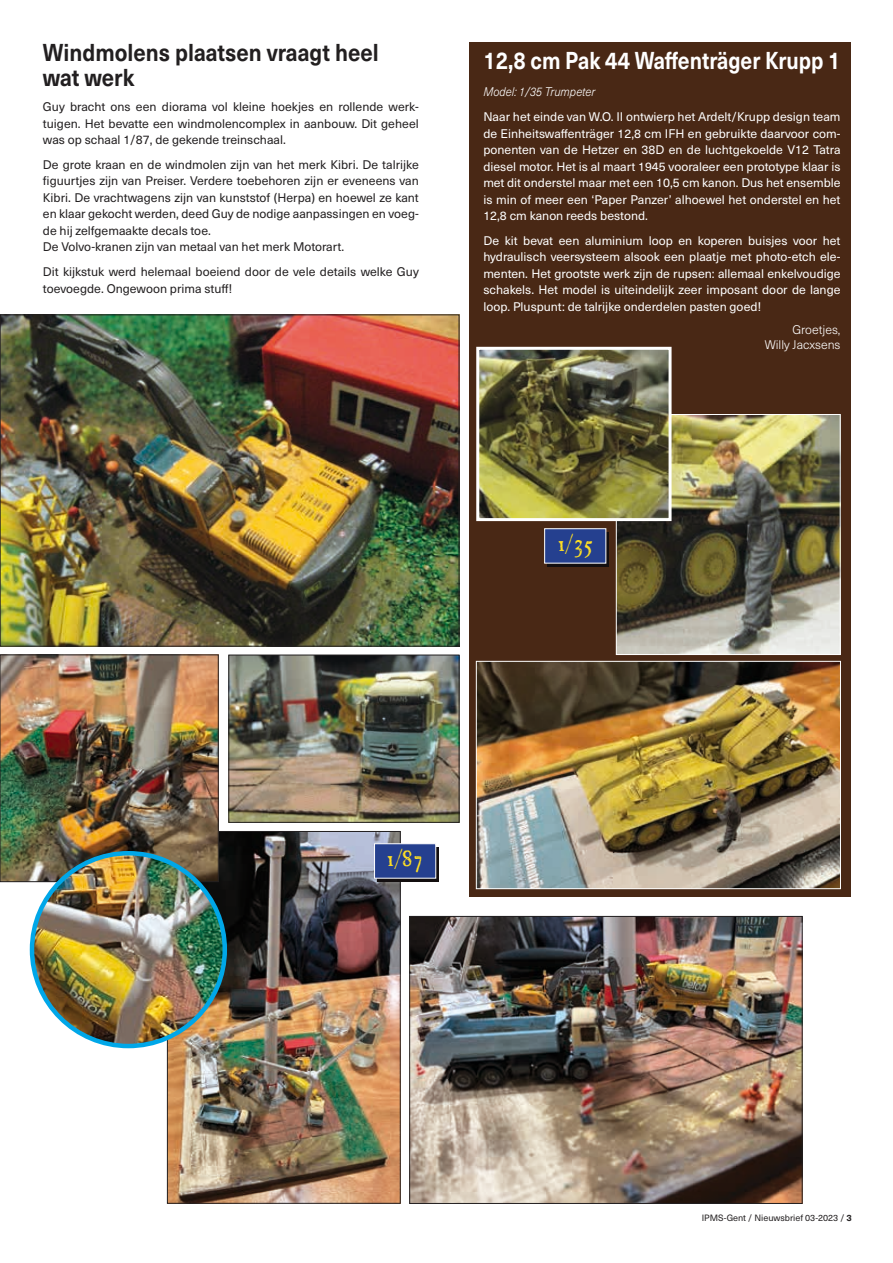
<style>
.page{position:relative;width:893px;height:1263px;background:#fff}
.page>*{position:absolute;margin:0;border:0;box-sizing:border-box;transform-origin:0 0}
.t1{font:italic 24.3px "P22 Franklin Caslon";color:#ffe024}
.t2{font:700 24px/25.5px "Neue Haas Unica W1 G";color:#221f20;scale:.9 1}
.t3{font:700 24px "Neue Haas Unica W1 G";color:#fff;scale:.86 1}
.t4{font:12.3px/16.5px "Neue Haas Unica W1 G";color:#fff;text-align:justify}
.t5{font:12.3px/16.5px "Neue Haas Unica W1 G";color:#221f20}
.t6{font:300 12.3px/14.7px "Neue Haas Unica W1 G";color:#fff;text-align:right}
.t7{font:italic 300 12.3px "Neue Haas Unica W1 G";color:#fff;scale:.9 1}
.t8{font:9px "Neue Haas Unica W1 G";color:#221f20}
.s1{font-weight:700}
</style>
<div class="page">
<div style="left:469px;top:43px;width:381px;height:854px;background:#492815"></div>
<img style="left:618px;top:416px;width:220px;height:237px">
<div style="left:616px;top:414px;width:224px;height:241px;border:1px solid #fff"></div>
<img style="left:231px;top:657px;width:226px;height:163px">
<div style="left:229px;top:655px;width:230px;height:167px;border:1px solid #221f20"></div>
<img style="left:169px;top:833px;width:229px;height:368px">
<div style="left:167px;top:831px;width:233px;height:372px;border:1px solid #221f20"></div>
<img style="left:2px;top:317px;width:455px;height:327px">
<div style="left:0;top:315px;width:459px;height:331px;border:1px solid #221f20"></div>
<svg style="left:378px;top:847px;width:61px;height:34px"></svg>
<div style="left:374px;top:843px;width:62px;height:35px;background:#25408f;border:1px solid #fff"></div>
<img style="left:480px;top:351px;width:188px;height:166px">
<div style="left:476px;top:347px;width:196px;height:174px;border:3px solid #fff"></div>
<img style="left:2px;top:657px;width:214px;height:223px">
<div style="left:0;top:655px;width:218px;height:227px;border:1px solid #221f20"></div>
<svg style="left:548px;top:532px;width:61px;height:34px"></svg>
<div style="left:544px;top:528px;width:62px;height:35px;background:#25408f;border:1px solid #fff"></div>
<img style="left:411px;top:918px;width:389px;height:283px">
<div style="left:409px;top:916px;width:393px;height:287px;border:1px solid #221f20"></div>
<img style="left:478px;top:663px;width:361px;height:224px">
<div style="left:476px;top:661px;width:365px;height:228px;border:1px solid #fff"></div>
<img style="left:32px;top:853px;width:193px;height:193px;border-radius:96px">
<div style="left:30px;top:851px;width:197px;height:197px;border:4px solid #00a7e8;border-radius:50%"></div>
<h2 class="t2" style="left:43px;top:38px;width:375px">Windmolens plaatsen vraagt heel wat werk</h2>
<p class="t5" style="left:43px;top:98px;width:377px;text-align:justify">Guy bracht ons een diorama vol kleine hoekjes en rollende werk&shy;tuigen. Het bevatte een windmolencomplex in aanbouw. Dit geheel was op schaal 1/87, de gekende treinschaal.</p>
<p class="t5" style="left:43px;top:156px;width:377px">De grote kraan en de windmolen zijn van het merk Kibri. De talrijke figuurtjes zijn van Preiser. Verdere toebehoren zijn er eveneens van Kibri. De vrachtwagens zijn van kunststof (Herpa) en hoewel ze kant en klaar gekocht werden, deed Guy de nodige aanpassingen en voeg&shy;de hij zelfgemaakte decals toe.<br>De Volvo-kranen zijn van metaal van het merk Motorart.</p>
<p class="t5" style="left:43px;top:263px;width:377px">Dit kijkstuk werd helemaal boeiend door de vele details welke Guy toevoegde. Ongewoon prima stuff!</p>
<h2 class="t3" style="left:483px;top:43px;width:417px">12,8 cm Pak 44 Waffenträger Krupp 1</h2>
<p class="t7" style="left:483px;top:83px;width:126px">Model: 1/35 Trumpeter</p>
<p class="t4" style="left:483px;top:108px;width:359px">Naar het einde van W.O. II ontwierp het Ardelt/Krupp design team de Einheitswaffenträger 12,8 cm IFH en gebruikte daarvoor com&shy;ponenten van de Hetzer en 38D en de luchtgekoelde V12 Tatra diesel motor. Het is al maart 1945 vooraleer een prototype klaar is met dit onderstel maar met een 10,5 cm kanon. Dus het ensemble is min of meer een ‘Paper Panzer’ alhoewel het onderstel en het 12,8 cm kanon reeds bestond.</p>
<p class="t4" style="left:483px;top:232px;width:359px">De kit bevat een aluminium loop en koperen buisjes voor het hydraulisch veersysteem alsook een plaatje met photo-etch ele&shy;menten. Het grootste werk zijn de rupsen: allemaal enkelvoudige schakels. Het model is uiteindelijk zeer imposant door de lange loop. Pluspunt: de talrijke onderdelen pasten goed!</p>
<p class="t6" style="left:765px;top:322px;width:77px">Groetjes,<br>Willy Jacxsens</p>
<h1 class="t1" style="left:558px;top:529px;width:37px">1/35</h1>
<h1 class="t1" style="left:387px;top:844px;width:38px">1/87</h1>
<p class="t8" style="left:702px;top:1211px;width:152px">IPMS-Gent / Nieuwsbrief 03-2023 / <span class="s1">3</span></p>
</div>
